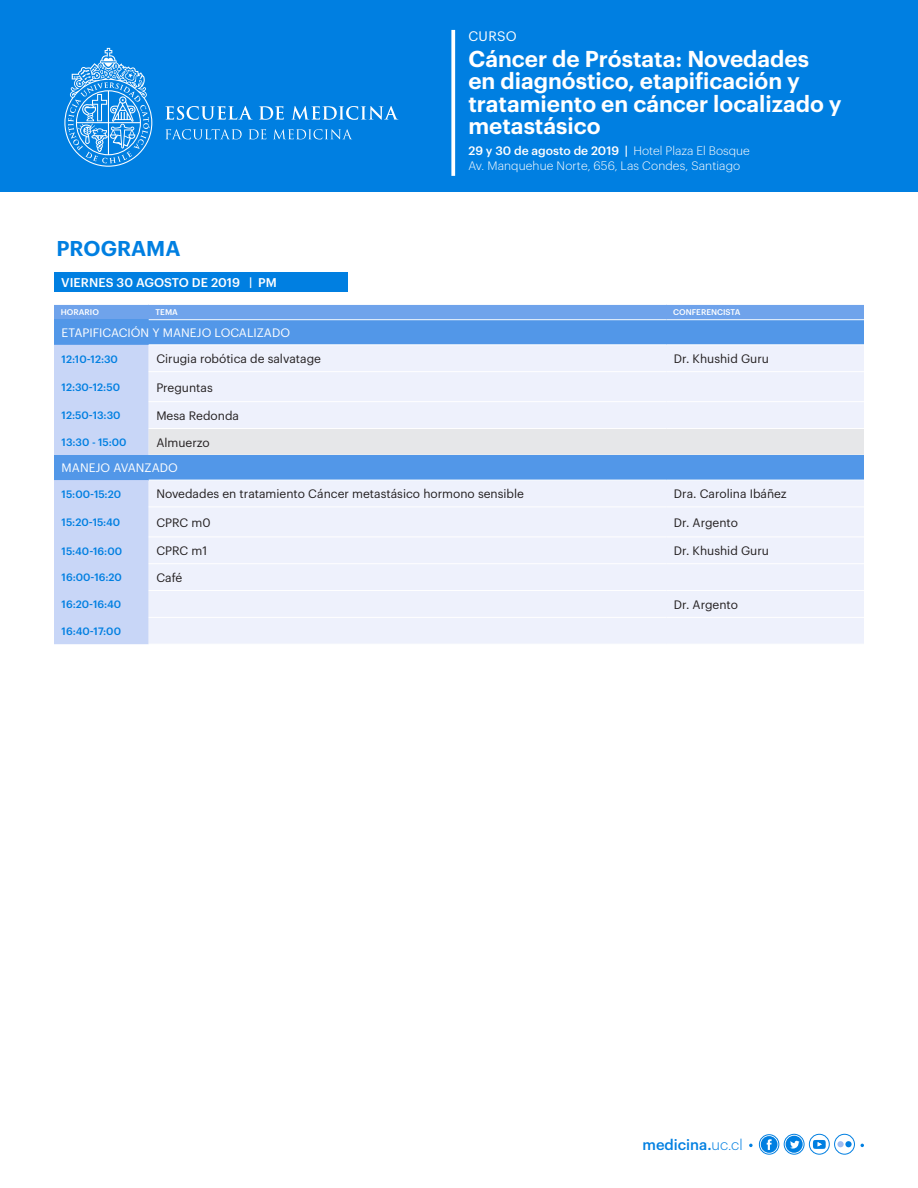
<style>
.page{position:relative;width:918px;height:1188px;background:#fff}
.page>*{position:absolute;margin:0;border:0;box-sizing:border-box;transform-origin:0 0}
.t1{font:600 22.5px/22.5px "Graphik";color:#fff}
.t2{font:600 21px "Graphik";color:#007fe1}
.t3{font:500 14.7px "Graphik";color:#007fe1}
.t4{font:13.5px "Graphik";letter-spacing:.02em;color:#fff}
.t5{font:500 12.45px "Graphik";letter-spacing:.005em;color:#fff}
.t6{font:12px "Graphik";color:#231f20}
.t7{font:12px "Graphik";color:#fff}
.t8{font:300 12px "Graphik";letter-spacing:.01em;color:#fff}
.t9{font:500 12px "Graphik";color:#fff}
.t10{font:500 10.5px "Graphik";color:#007fe1}
.t11{font:500 8.1px "Graphik";color:#fff}
.s1{font-weight:300}
</style>
<div class="page">
<div style="left:0;top:0;width:918px;height:191px;background:#007fe1"></div>
<svg style="left:64px;top:48px;width:88px;height:119px"></svg>
<svg style="left:165px;top:106px;width:88px;height:14px"></svg>
<svg style="left:259px;top:106px;width:25px;height:14px"></svg>
<svg style="left:291px;top:106px;width:107px;height:14px"></svg>
<svg style="left:165px;top:129px;width:77px;height:10px"></svg>
<svg style="left:249px;top:129px;width:17px;height:10px"></svg>
<svg style="left:273px;top:129px;width:79px;height:10px"></svg>
<svg style="left:451px;top:30px;width:4px;height:146px"></svg>
<div style="left:54px;top:272px;width:293px;height:19px;background:#007fe1"></div>
<div style="left:837px;top:1141px;width:7px;height:6px;background:#9fbcf1;border-radius:50%"></div>
<div style="left:845px;top:1141px;width:7px;height:6px;background:#007fe1;border-radius:50%"></div>
<div style="left:759px;top:1134px;width:20px;height:20px;border:1px solid #007fe1;border-radius:50%"></div>
<div style="left:761px;top:1136px;width:17px;height:17px;background:#007fe1;border-radius:50%"></div>
<svg style="left:767px;top:1139px;width:5px;height:11px"></svg>
<div style="left:784px;top:1134px;width:20px;height:20px;border:1px solid #007fe1;border-radius:50%"></div>
<div style="left:786px;top:1136px;width:17px;height:17px;background:#007fe1;border-radius:50%"></div>
<svg style="left:790px;top:1141px;width:10px;height:8px"></svg>
<div style="left:809px;top:1134px;width:21px;height:20px;border:1px solid #007fe1;border-radius:50%"></div>
<div style="left:834px;top:1134px;width:21px;height:20px;border:1px solid #007fe1;border-radius:50%"></div>
<svg style="left:749px;top:1144px;width:4px;height:3px"></svg>
<svg style="left:813px;top:1140px;width:13px;height:9px"></svg>
<div style="left:54px;top:305px;width:810px;height:15px;background:#6fa3eb"></div>
<div style="left:54px;top:320px;width:810px;height:25px;background:#5297e8"></div>
<svg style="left:54px;top:345px;width:810px;height:110px;background:#e7ebf7"></svg>
<hr style="left:149px;top:319px;width:517px;height:1px;background:#fff">
<hr style="left:666px;top:319px;width:198px;height:1px;background:#fff">
<hr style="left:149px;top:344px;width:517px;height:1px;background:#fff">
<hr style="left:666px;top:344px;width:198px;height:1px;background:#fff">
<hr style="left:149px;top:371px;width:517px;height:1px;background:#fff">
<hr style="left:666px;top:371px;width:198px;height:1px;background:#fff">
<hr style="left:149px;top:401px;width:517px;height:1px;background:#fff">
<hr style="left:666px;top:401px;width:198px;height:1px;background:#fff">
<hr style="left:149px;top:428px;width:517px;height:1px;background:#fff">
<hr style="left:666px;top:428px;width:198px;height:1px;background:#fff">
<div style="left:54px;top:455px;width:810px;height:25px;background:#5297e8"></div>
<div style="left:54px;top:480px;width:95px;height:164px;background:#c8d6f7"></div>
<div style="left:149px;top:481px;width:715px;height:163px;background:#eef1fc"></div>
<hr style="left:149px;top:506px;width:517px;height:1px;background:#fff">
<hr style="left:666px;top:506px;width:198px;height:1px;background:#fff">
<hr style="left:149px;top:536px;width:517px;height:1px;background:#fff">
<hr style="left:666px;top:536px;width:198px;height:1px;background:#fff">
<hr style="left:149px;top:563px;width:517px;height:1px;background:#fff">
<hr style="left:666px;top:563px;width:198px;height:1px;background:#fff">
<hr style="left:149px;top:590px;width:517px;height:1px;background:#fff">
<hr style="left:666px;top:590px;width:198px;height:1px;background:#fff">
<hr style="left:149px;top:617px;width:517px;height:1px;background:#fff">
<hr style="left:666px;top:617px;width:198px;height:1px;background:#fff">
<p class="t4" style="left:468px;top:26px;width:50px">CURSO</p>
<p class="t1" style="left:468px;top:45px;width:375px">Cáncer de Próstata: Novedades en diagnóstico, etapificación y tratamiento en cáncer localizado y metastásico</p>
<p class="t2" style="left:56px;top:232px;width:126px">PROGRAMA</p>
<p class="t5" style="left:61px;top:273px;width:217px">VIERNES 30 AGOSTO DE 2019 | PM</p>
<p class="t9" style="left:468px;top:142px;width:283px">29 y 30 de agosto de 2019 | <span class="s1">Hotel Plaza El Bosque</span></p>
<p class="t8" style="left:468px;top:157px;width:273px">Av. Manquehue Norte, 656, Las Condes, Santiago</p>
<p class="t11" style="left:61px;top:306px;width:40px">HORARIO</p>
<p class="t11" style="left:156px;top:306px;width:24px">TEMA</p>
<p class="t11" style="left:673px;top:306px;width:69px">CONFERENCISTA</p>
<p class="t7" style="left:62px;top:324px;width:230px">ETAPIFICACIÓN Y MANEJO LOCALIZADO</p>
<p class="t10" style="left:62px;top:351px;width:58px">12:10-12:30</p>
<p class="t6" style="left:156px;top:350px;width:166px">Cirugia robótica de salvatage</p>
<p class="t6" style="left:674px;top:350px;width:97px">Dr. Khushid Guru</p>
<p class="t10" style="left:62px;top:379px;width:60px">12:30-12:50</p>
<p class="t6" style="left:156px;top:378px;width:58px">Preguntas</p>
<p class="t10" style="left:62px;top:408px;width:60px">12:50-13:30</p>
<p class="t6" style="left:156px;top:407px;width:84px">Mesa Redonda</p>
<p class="t10" style="left:62px;top:434px;width:67px">13:30 - 15:00</p>
<p class="t6" style="left:156px;top:433px;width:55px">Almuerzo</p>
<p class="t7" style="left:62px;top:459px;width:118px">MANEJO AVANZADO</p>
<p class="t10" style="left:62px;top:486px;width:61px">15:00-15:20</p>
<p class="t6" style="left:156px;top:485px;width:369px">Novedades en tratamiento Cáncer metastásico hormono sensible</p>
<p class="t6" style="left:674px;top:485px;width:114px">Dra. Carolina Ibáñez</p>
<p class="t10" style="left:62px;top:514px;width:60px">15:20-15:40</p>
<p class="t6" style="left:156px;top:513px;width:56px">CPRC m0</p>
<p class="t6" style="left:674px;top:513px;width:66px">Dr. Argento</p>
<p class="t10" style="left:62px;top:543px;width:62px">15:40-16:00</p>
<p class="t6" style="left:156px;top:542px;width:52px">CPRC m1</p>
<p class="t6" style="left:674px;top:542px;width:97px">Dr. Khushid Guru</p>
<p class="t10" style="left:62px;top:570px;width:62px">16:00-16:20</p>
<p class="t6" style="left:156px;top:569px;width:28px">Café</p>
<p class="t10" style="left:62px;top:596px;width:61px">16:20-16:40</p>
<p class="t6" style="left:674px;top:596px;width:66px">Dr. Argento</p>
<p class="t10" style="left:62px;top:623px;width:61px">16:40-17:00</p>
<p class="t3" style="left:643px;top:1134px;width:102px">medicina.<span class="s1">uc.cl</span></p>
</div>
